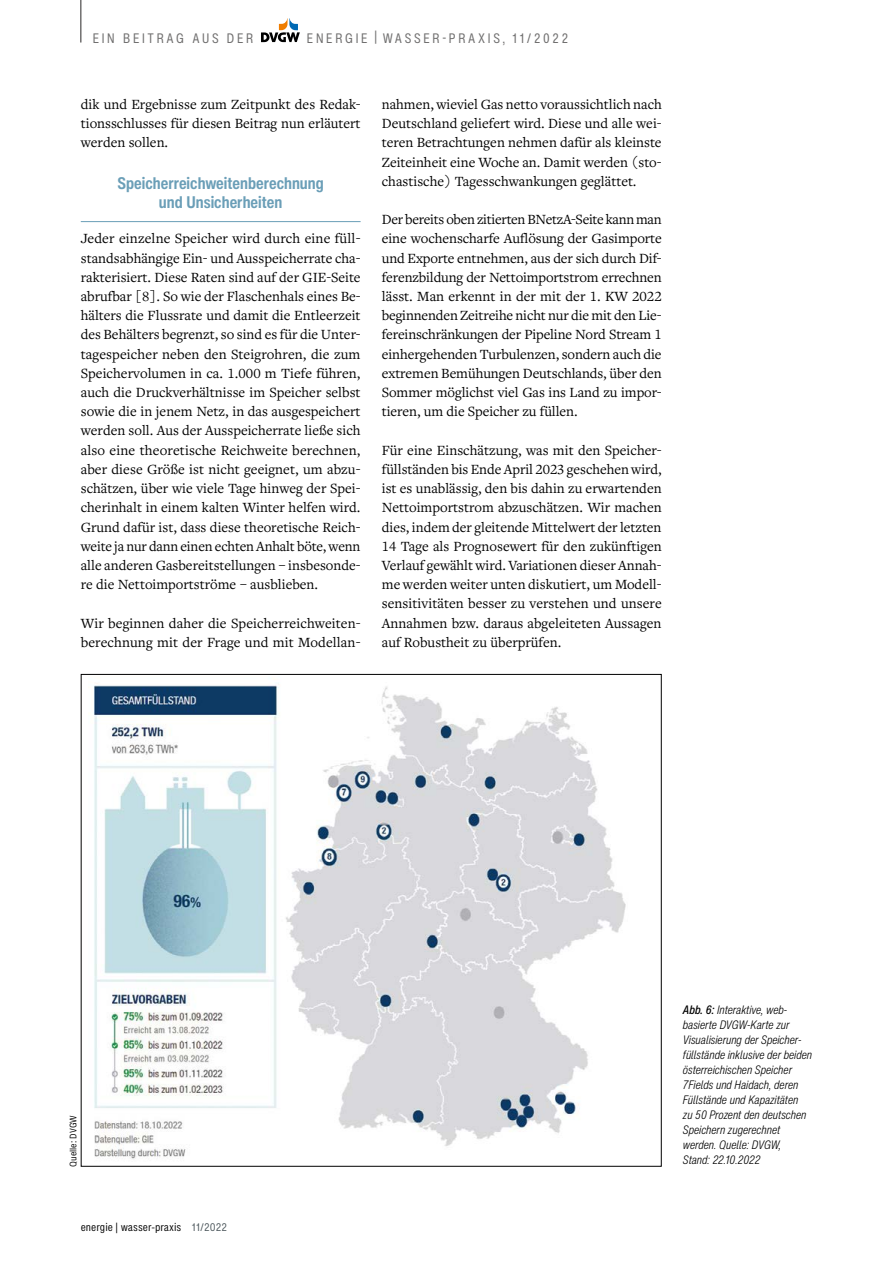
<style>
.page{position:relative;width:893px;height:1263px;background:#fff}
.page>*{position:absolute;margin:0;border:0;box-sizing:border-box;transform-origin:0 0}
.t1{font:700 condensed 16.5px/19.5px "Helvetica Now Text";color:#6a9eb7;text-align:center}
.t2{font:14.7px/19.2px "Freight Text Pro";color:#000;text-align:justify}
.t3{font:condensed 13.5px "Helvetica Now Text";letter-spacing:.2em;color:#706f6f}
.t4{font:italic 300 condensed 12px/15px "Helvetica Now Text";color:#000}
.t5{font:condensed 10.5px "Helvetica Now Micro";color:#000}
.t6{font:condensed 9px "Helvetica Now Micro";color:#000}
.s1{color:#4b565b}
.s2{font-weight:500}
</style>
<div class="page">
<hr style="left:81px;top:221px;width:280px;height:1px;background:#6a9eb7">
<img style="left:94px;top:683px;width:532px;height:476px">
<svg style="left:261px;top:18px;width:39px;height:24px"></svg>
<hr style="left:80px;top:0;width:2px;height:43px;background:#706f6f">
<p class="t3" style="left:93px;top:29px;width:162px">EIN BEITRAG AUS DER</p>
<p class="t3" style="left:307px;top:29px;width:263px">ENERGIE | WASSER-PRAXIS, 11/2022</p>
<p class="t2" style="left:81px;top:94px;width:281px">dik und Ergebnisse zum Zeitpunkt des Redak&shy;tionsschlusses für diesen Beitrag nun erläutert werden sollen.</p>
<p class="t1" style="left:118px;top:173px;width:208px">Speicherreichweitenberechnung und Unsicherheiten</p>
<p class="t2" style="left:81px;top:229px;width:281px">Jeder einzelne Speicher wird durch eine füll&shy;standsabhängige Ein- und Ausspeicherrate cha&shy;rakterisiert. Diese Raten sind auf der GIE-Seite abrufbar [8]. So wie der Flaschenhals eines Be&shy;hälters die Flussrate und damit die Entleerzeit des Behälters begrenzt, so sind es für die Unter&shy;tagespeicher neben den Steigrohren, die zum Speichervolumen in ca. 1.000 m Tiefe führen, auch die Druckverhältnisse im Speicher selbst sowie die in jenem Netz, in das ausgespeichert werden soll. Aus der Ausspeicherrate ließe sich also eine theoretische Reichweite berechnen, aber diese Größe ist nicht geeignet, um abzu&shy;schätzen, über wie viele Tage hinweg der Spei&shy;cherinhalt in einem kalten Winter helfen wird.<br>Grund dafür ist, dass diese theoretische Reich&shy;weite ja nur dann einen echten Anhalt böte, wenn alle anderen Gasbereitstellungen – insbesonde&shy;re die Nettoimportströme – ausblieben.</p>
<p class="t2" style="left:81px;top:613px;width:281px">Wir beginnen daher die Speicherreichweiten&shy;berechnung mit der Frage und mit Modellan-</p>
<p class="t2" style="left:382px;top:94px;width:281px">nahmen, wieviel Gas netto voraussichtlich nach Deutschland geliefert wird. Diese und alle wei&shy;teren Betrachtungen nehmen dafür als kleinste Zeiteinheit eine Woche an. Damit werden (sto&shy;chastische) Tagesschwankungen geglättet.</p>
<p class="t2" style="left:382px;top:209px;width:281px">Der bereits oben zitierten BNetzA-Seite kann man eine wochenscharfe Auflösung der Gasimporte und Exporte entnehmen, aus der sich durch Dif&shy;ferenzbildung der Nettoimportstrom errechnen lässt. Man erkennt in der mit der 1. KW 2022 beginnenden Zeitreihe nicht nur die mit den Lie&shy;fereinschränkungen der Pipeline Nord Stream 1 einhergehenden Turbulenzen, sondern auch die extremen Bemühungen Deutschlands, über den Sommer möglichst viel Gas ins Land zu impor&shy;tieren, um die Speicher zu füllen.</p>
<p class="t2" style="left:382px;top:440px;width:281px">Für eine Einschätzung, was mit den Speicher&shy;füllständen bis Ende April 2023 geschehen wird, ist es unablässig, den bis dahin zu erwartenden Nettoimportstrom abzuschätzen. Wir machen dies, indem der gleitende Mittelwert der letzten 14 Tage als Prognosewert für den zukünftigen Verlauf gewählt wird. Variationen dieser Annah&shy;me werden weiter unten diskutiert, um Modell&shy;sensitivitäten besser zu verstehen und unsere Annahmen bzw. daraus abgeleiteten Aussagen auf Robustheit zu überprüfen.</p>
<p class="t6" style="left:67px;top:1167px;width:53px;rotate:-90deg">Quelle: DVGW</p>
<p class="t5" style="left:81px;top:1220px;width:148px">energie | wasser-praxis <span class="s1">11/2022</span></p>
<p class="t4" style="left:683px;top:1002px;width:131px"><span class="s2">Abb. 6:</span> Interaktive, web&shy;basierte DVGW-Karte zur<br>Visualisierung der Speicher&shy;füllstände inklusive der beiden österreichischen Speicher<br>7Fields und Haidach, deren<br>Füllstände und Kapazitäten<br>zu 50 Prozent den deutschen<br>Speichern zugerechnet werden. Quelle: DVGW,</p>
<p class="t4" style="left:683px;top:1152px;width:79px">Stand: 22.10.2022</p>
</div>
